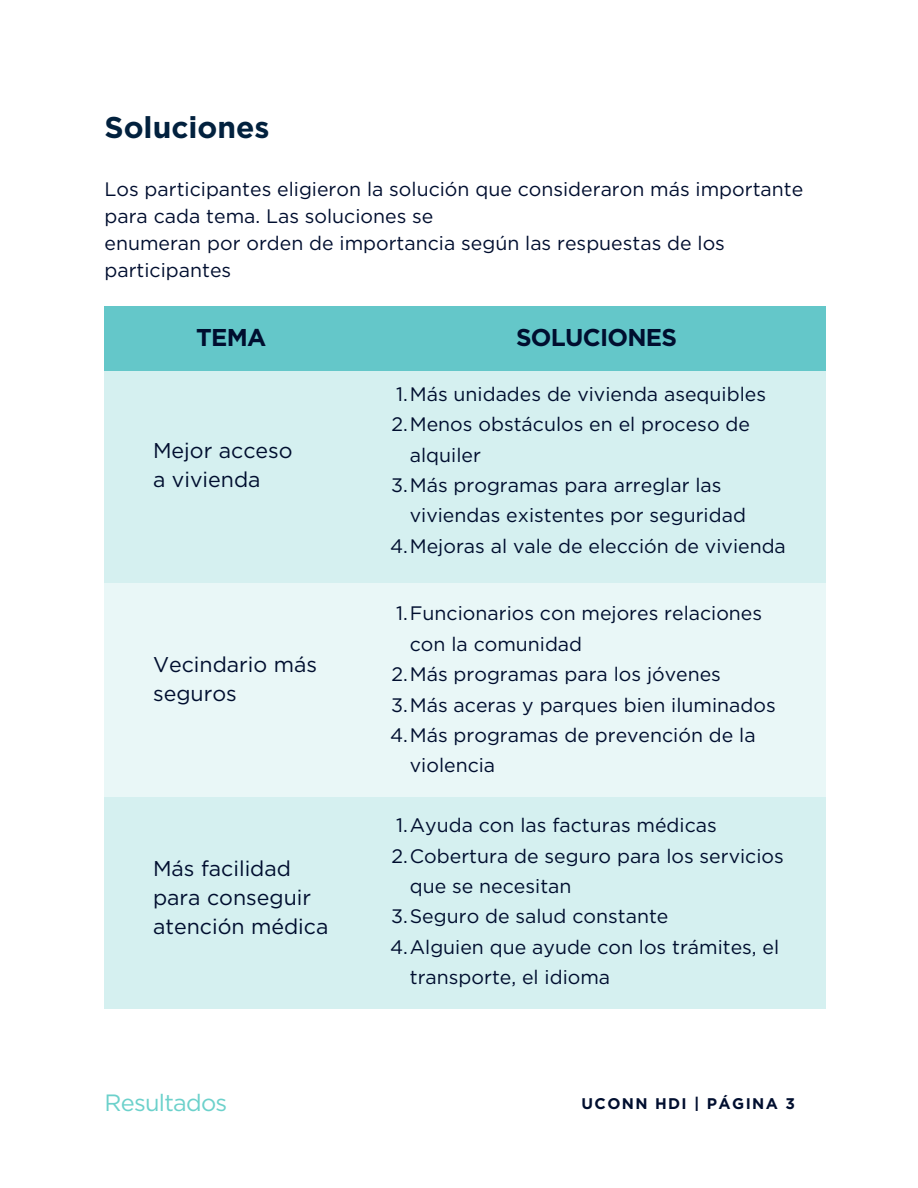
<style>
.page{position:relative;width:918px;height:1188px;background:#fff}
.page>*{position:absolute;margin:0;border:0;box-sizing:border-box;transform-origin:0 0}
.t1{font:700 30px "Gotham";color:#02213e}
.t2{font:700 24.3px "Gotham";letter-spacing:-.03em;color:#000e2f}
.t3{font:23.55px "Gotham";letter-spacing:-.03em;color:#6cd1cb}
.t4{font:21.45px/29px "Gotham";color:#000e2f}
.t5{font:19.5px/30.3px "Gotham";color:#000e2f}
.t6{font:700 15.45px "Gotham";letter-spacing:.09em;color:#000e2f}
</style>
<div class="page">
<div style="left:105px;top:306px;width:721px;height:64px;background:#64c7c9"></div>
<div style="left:105px;top:369px;width:721px;height:214px;background:#d5f0f0"></div>
<div style="left:105px;top:583px;width:721px;height:214px;background:#e9f7f7"></div>
<div style="left:105px;top:797px;width:721px;height:211px;background:#d5f0f0"></div>
<p class="t1" style="left:105px;top:109px;width:167px">Soluciones</p>
<p class="t5" style="left:105px;top:175px;width:700px;line-height:27px">Los participantes eligieron la solución que consideraron más importante para cada tema. Las soluciones se<br>enumeran por orden de importancia según las respuestas de los participantes</p>
<h4 class="t2" style="left:196px;top:323px;width:72px">TEMA</h4>
<h1 class="t4" style="left:153px;top:436px;width:141px">Mejor acceso a vivienda</h1>
<p class="t4" style="left:153px;top:650px;width:166px">Vecindario más seguros</p>
<p class="t4" style="left:153px;top:853px;width:177px">Más facilidad para conseguir atención médica</p>
<p class="t3" style="left:105px;top:1088px;width:124px">Resultados</p>
<h4 class="t2" style="left:516px;top:323px;width:162px">SOLUCIONES</h4>
<p class="t5" style="left:396px;top:379px;width:371px">1.Más unidades de vivienda asequibles</p>
<h2 class="t5" style="left:410px;top:409px;width:342px;text-indent:-18px">2.Menos obstáculos en el proceso de alquiler</h2>
<h2 class="t5" style="left:410px;top:470px;width:338px;text-indent:-19px">3.Más programas para arreglar las viviendas existentes por seguridad</h2>
<p class="t5" style="left:390px;top:531px;width:397px">4.Mejoras al vale de elección de vivienda</p>
<p class="t5" style="left:410px;top:598px;width:354px;text-indent:-14px">1.Funcionarios con mejores relaciones con la comunidad</p>
<h4 class="t5" style="left:391px;top:659px;width:331px">2.Más programas para los jóvenes</h4>
<p class="t5" style="left:391px;top:689px;width:386px">3.Más aceras y parques bien iluminados</p>
<p class="t5" style="left:410px;top:720px;width:347px;text-indent:-20px">4.Más programas de prevención de la violencia</p>
<p class="t5" style="left:396px;top:810px;width:322px">1.Ayuda con las facturas médicas</p>
<p class="t5" style="left:410px;top:840px;width:376px;text-indent:-18px">2.Cobertura de seguro para los servicios que se necesitan</p>
<h4 class="t5" style="left:391px;top:901px;width:279px">3.Seguro de salud constante</h4>
<p class="t5" style="left:410px;top:932px;width:371px;text-indent:-20px">4.Alguien que ayude con los trámites, el transporte, el idioma</p>
<p class="t6" style="left:582px;top:1094px;width:215px">UCONN HDI | PÁGINA 3</p>
</div>
